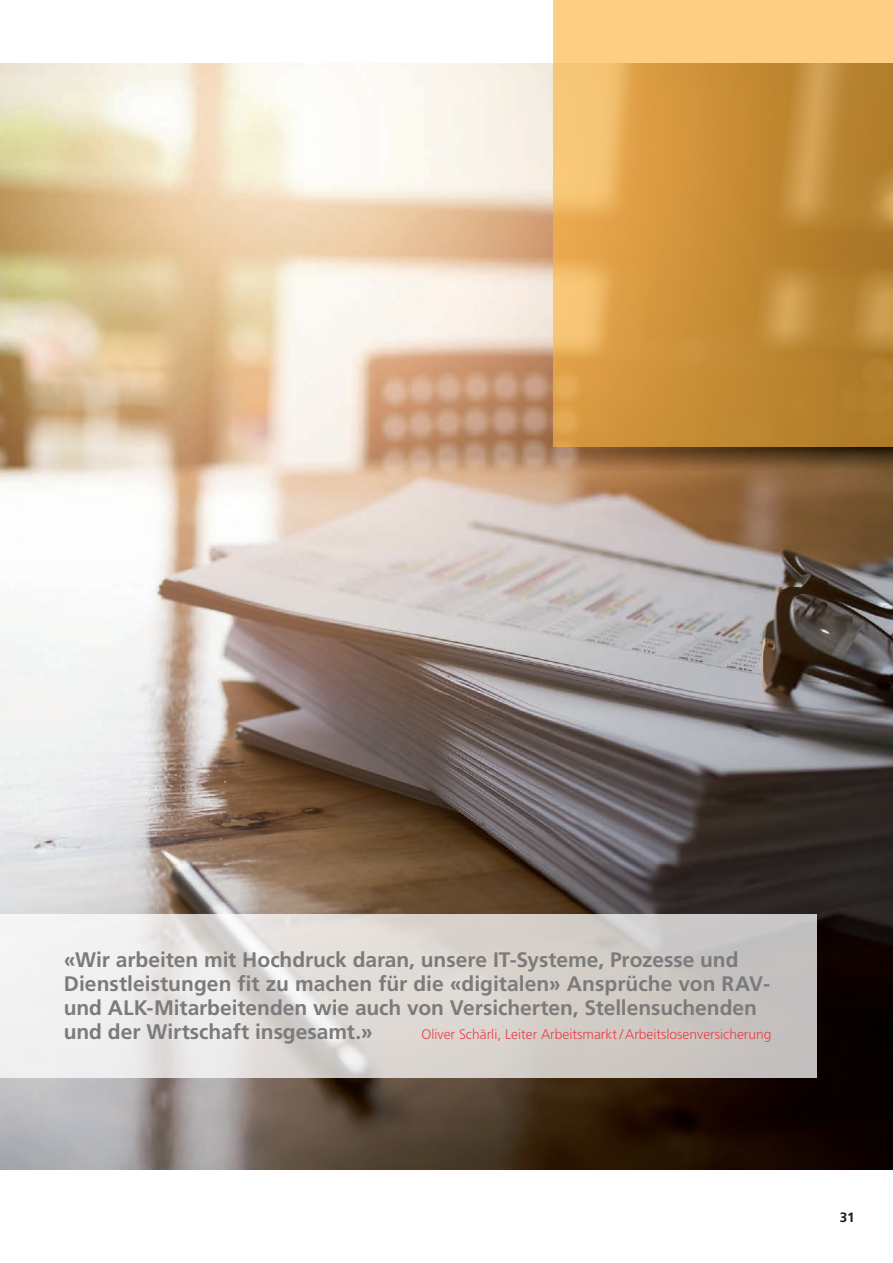
<style>
.page{position:relative;width:893px;height:1263px;background:#fff}
.page>*{position:absolute;margin:0;border:0;box-sizing:border-box;transform-origin:0 0}
._03_lead_grau{font:700 21px/24px "Frutiger";color:#7b7b7c}
._03_lead_grau-2{font:300 13.8px "Frutiger";color:#ed3d46}
.t1{font:700 13.5px "Frutiger";color:#21180f}
</style>
<div class="page">
<img style="left:0;top:64px;width:893px;height:1105px">
<svg style="left:0;top:914px;width:816px;height:164px"></svg>
<svg style="left:553px;top:0;width:340px;height:446px;background:#d39c49"></svg>
<p class="_03_lead_grau" style="left:64px;top:948px;width:708px">«Wir arbeiten mit Hochdruck daran, unsere IT-Systeme, Prozesse und Dienstleistungen fit zu machen für die «digitalen» Ansprüche von RAV&shy;und ALK-Mitarbeitenden wie auch von Versicherten, Stellensuchenden und der Wirtschaft insgesamt.»</p>
<p class="_03_lead_grau-2" style="left:422px;top:1027px;width:352px">Oliver Schärli, Leiter Arbeitsmarkt /Arbeitslosenversicherung</p>
<p class="t1" style="left:840px;top:1210px;width:16px">31</p>
</div>
